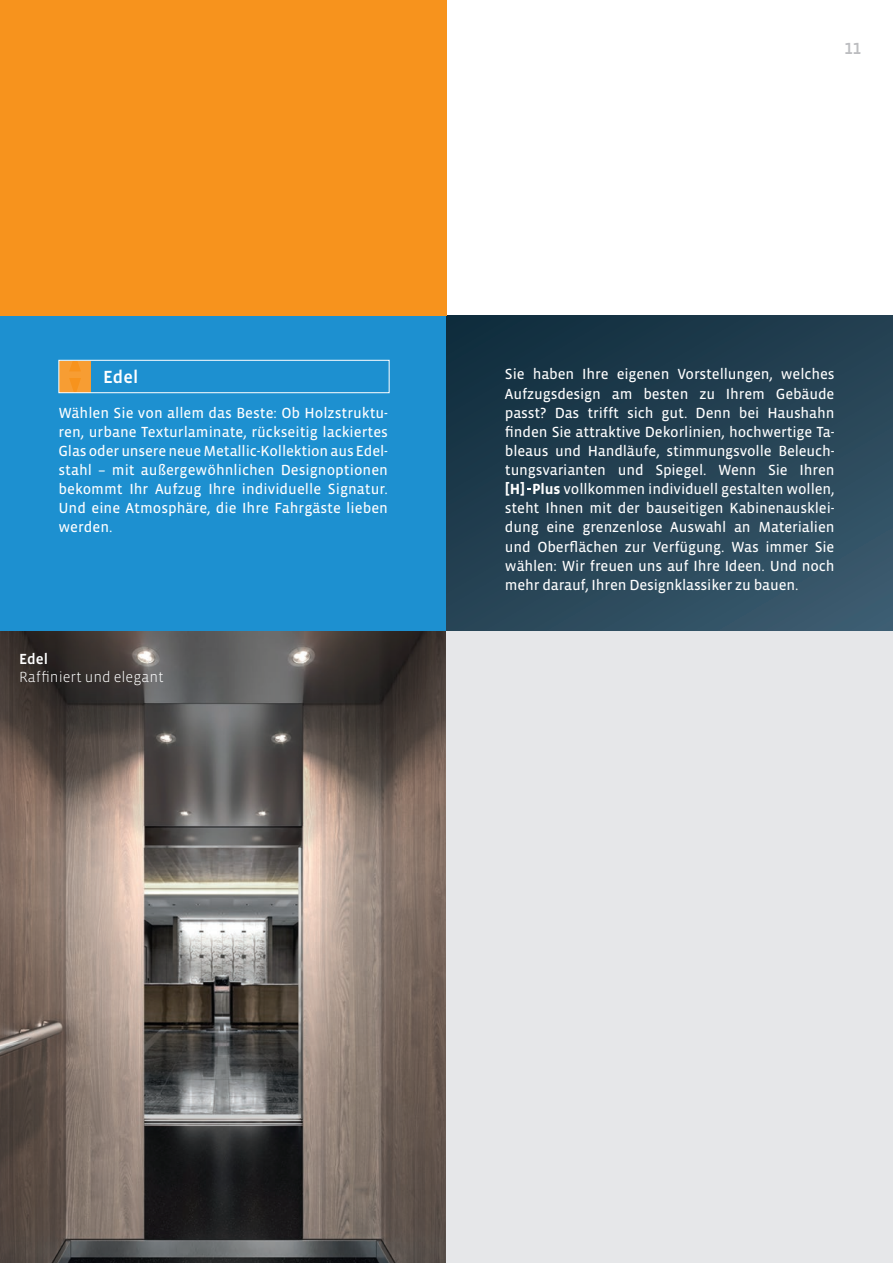
<style>
.page{position:relative;width:893px;height:1263px;background:#fff}
.page>*{position:absolute;margin:0;border:0;box-sizing:border-box;transform-origin:0 0}
.t1{font:500 18px "Vista Sans OTCE";color:#fff}
.t2{font:500 16.5px "Vista Sans OTCE";color:#bcbdc0}
.t3{font:15px/19px "Vista Sans OTCE";letter-spacing:-.01em;color:#fff;text-align:justify}
.t4{font:300 15px "Vista Sans OTCE";color:#fff}
.t5{font:500 15px "Vista Sans OTCE";color:#fff}
.s1{font-weight:700}
</style>
<div class="page">
<div style="left:0;top:316px;width:446px;height:315px;background:#1d90d0"></div>
<img style="left:0;top:631px;width:446px;height:632px">
<div style="left:446px;top:316px;width:447px;height:315px;background:linear-gradient(to bottom,#183545,#335164)"></div>
<svg style="left:58px;top:359px;width:332px;height:34px"></svg>
<div style="left:0;top:0;width:446px;height:316px;background:#f7931d"></div>
<div style="left:446px;top:632px;width:447px;height:631px;background:#e6e7e9"></div>
<p class="t2" style="left:845px;top:39px;width:18px">11</p>
<p class="t1" style="left:103px;top:366px;width:37px">Edel</p>
<p class="t3" style="left:58px;top:403px;width:331px">Wählen Sie von allem das Beste: Ob Holzstruktu&shy;ren, urbane Texturlaminate, rückseitig lackiertes Glas oder unsere neue Metallic-Kollektion aus Edel&shy;stahl – mit außergewöhnlichen Designoptionen bekommt Ihr Aufzug Ihre individuelle Signatur.<br>Und eine Atmosphäre, die Ihre Fahrgäste lieben werden.</p>
<p class="t5" style="left:19px;top:650px;width:31px">Edel</p>
<p class="t4" style="left:19px;top:668px;width:146px">Raffiniert und elegant</p>
<p class="t3" style="left:505px;top:365px;width:331px">Sie haben Ihre eigenen Vorstellungen, welches Aufzugsdesign am besten zu Ihrem Gebäude passt? Das trifft sich gut. Denn bei Haushahn finden Sie attraktive Dekorlinien, hochwertige Ta&shy;bleaus und Handläufe, stimmungsvolle Beleuch&shy;tungsvarianten und Spiegel. Wenn Sie Ihren <span class="s1">[H] Plus</span> vollkommen individuell gestalten wollen, steht Ihnen mit der bauseitigen Kabinenausklei&shy;dung eine grenzenlose Auswahl an Materialien und Oberflächen zur Verfügung. Was immer Sie wählen: Wir freuen uns auf Ihre Ideen. Und noch mehr darauf, Ihren Designklassiker zu bauen.</p>
</div>
